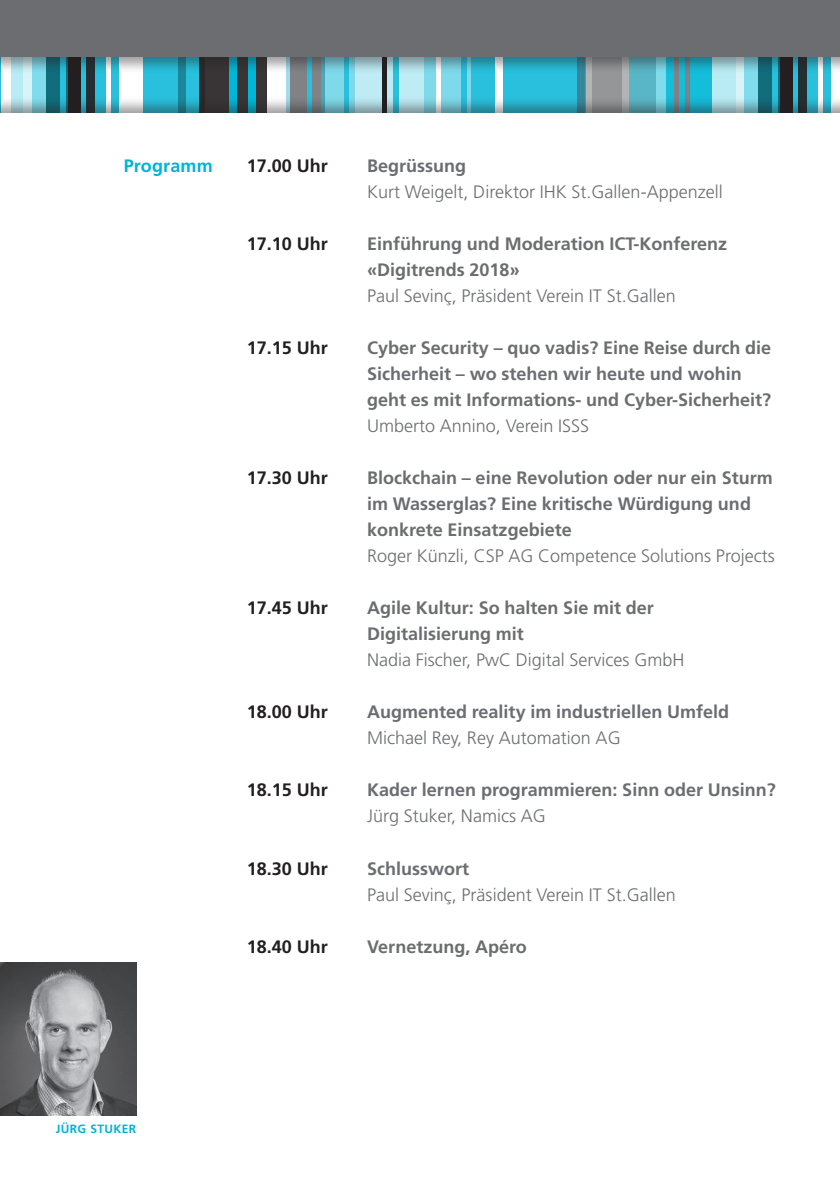
<style>
.page{position:relative;width:840px;height:1191px;background:#fff}
.page>*{position:absolute;margin:0;border:0;box-sizing:border-box;transform-origin:0 0}
.t1{font:700 18px/26px "Frutiger LT Std";color:#6c6d70}
.t2{font:300 18px "Frutiger LT Std";color:#6c6d70}
.t3{font:700 18px "Frutiger LT Std";color:#231f20}
.t4{font:700 18px "Frutiger LT Std";letter-spacing:.01em;color:#00b4d6}
.t5{font:700 12px "Frutiger LT Std";letter-spacing:.03em;color:#00b4d6}
</style>
<div class="page">
<svg style="left:782px;top:0;width:57px;height:176px"></svg>
<svg style="left:280px;top:0;width:13px;height:176px"></svg>
<svg style="left:173px;top:0;width:31px;height:176px"></svg>
<svg style="left:470px;top:0;width:115px;height:176px;background:#29b4cd"></svg>
<svg style="left:234px;top:0;width:52px;height:176px"></svg>
<svg style="left:758px;top:0;width:34px;height:176px"></svg>
<svg style="left:290px;top:0;width:34px;height:176px"></svg>
<svg style="left:321px;top:75px;width:150px;height:21px"></svg>
<svg style="left:178px;top:0;width:8px;height:176px"></svg>
<svg style="left:585px;top:75px;width:43px;height:21px"></svg>
<svg style="left:628px;top:75px;width:151px;height:21px;background:#42b6cb"></svg>
<svg style="left:830px;top:0;width:9px;height:176px"></svg>
<svg style="left:577px;top:0;width:8px;height:176px"></svg>
<svg style="left:495px;top:0;width:7px;height:176px"></svg>
<svg style="left:817px;top:0;width:5px;height:176px"></svg>
<svg style="left:436px;top:0;width:5px;height:176px"></svg>
<svg style="left:674px;top:0;width:4px;height:176px"></svg>
<svg style="left:685px;top:0;width:4px;height:176px"></svg>
<svg style="left:355px;top:0;width:69px;height:176px;background:#add7df"></svg>
<svg style="left:712px;top:75px;width:31px;height:21px"></svg>
<div style="left:798px;top:0;width:8px;height:176px;background:#232f33"></div>
<svg style="left:393px;top:0;width:5px;height:176px"></svg>
<svg style="left:461px;top:0;width:5px;height:176px"></svg>
<svg style="left:771px;top:0;width:5px;height:176px"></svg>
<div style="left:381px;top:0;width:5px;height:176px;background:#231f20"></div>
<svg style="left:306px;top:0;width:5px;height:176px"></svg>
<svg style="left:199px;top:75px;width:67px;height:21px"></svg>
<svg style="left:248px;top:0;width:7px;height:176px"></svg>
<svg style="left:229px;top:0;width:8px;height:176px"></svg>
<svg style="left:592px;top:0;width:29px;height:176px"></svg>
<svg style="left:71px;top:0;width:102px;height:176px;background:#2ab2cb"></svg>
<svg style="left:46px;top:0;width:35px;height:176px"></svg>
<svg style="left:32px;top:75px;width:36px;height:21px"></svg>
<svg style="left:119px;top:0;width:24px;height:176px"></svg>
<svg style="left:106px;top:0;width:4px;height:176px"></svg>
<svg style="left:11px;top:75px;width:21px;height:21px"></svg>
<div style="left:87px;top:0;width:8px;height:176px;background:#232f33"></div>
<svg style="left:60px;top:0;width:5px;height:176px"></svg>
<hr style="left:0;top:0;width:1px;height:176px;background:#28c0dc">
<div style="left:0;top:0;width:839px;height:75px;background:#231f20;opacity:.45"></div>
<div style="left:0;top:0;width:839px;height:57px;background:#6c6d70"></div>
<div style="left:0;top:113px;width:839px;height:1078px;background:#fff"></div>
<img style="left:0;top:962px;width:136px;height:153px">
<p class="t4" style="left:124px;top:155px;width:90px">Programm</p>
<p class="t3" style="left:247px;top:155px;width:82px">17.00 Uhr</p>
<p class="t1" style="left:367px;top:153px;width:100px">Begrüssung</p>
<p class="t2" style="left:367px;top:182px;width:357px">Kurt Weigelt, Direktor IHK St.Gallen-Appenzell</p>
<p class="t3" style="left:247px;top:233px;width:82px">17.10 Uhr</p>
<p class="t1" style="left:367px;top:231px;width:361px">Einführung und Moderation ICT-Konferenz «Digitrends 2018»</p>
<p class="t2" style="left:367px;top:286px;width:310px">Paul Sevinç, Präsident Verein IT St.Gallen</p>
<p class="t3" style="left:247px;top:337px;width:82px">17.15 Uhr</p>
<p class="t1" style="left:367px;top:335px;width:405px">Cyber Security – quo vadis? Eine Reise durch die<br>Sicherheit – wo stehen wir heute und wohin geht es mit Informations- und Cyber-Sicherheit?</p>
<p class="t2" style="left:367px;top:416px;width:223px">Umberto Annino, Verein ISSS</p>
<p class="t3" style="left:247px;top:467px;width:82px">17.30 Uhr</p>
<p class="t1" style="left:367px;top:465px;width:407px">Blockchain – eine Revolution oder nur ein Sturm im Wasserglas? Eine kritische Würdigung und konkrete Einsatzgebiete</p>
<p class="t2" style="left:367px;top:546px;width:409px">Roger Künzli, CSP AG Competence Solutions Projects</p>
<p class="t3" style="left:247px;top:597px;width:82px">17.45 Uhr</p>
<p class="t1" style="left:367px;top:595px;width:288px">Agile Kultur: So halten Sie mit der<br>Digitalisierung mit</p>
<p class="t2" style="left:367px;top:650px;width:319px">Nadia Fischer, PwC Digital Services GmbH</p>
<p class="t3" style="left:247px;top:701px;width:82px">18.00 Uhr</p>
<p class="t1" style="left:367px;top:699px;width:363px">Augmented reality im industriellen Umfeld</p>
<p class="t2" style="left:367px;top:728px;width:255px">Michael Rey, Rey Automation AG</p>
<p class="t3" style="left:247px;top:779px;width:82px">18.15 Uhr</p>
<p class="t1" style="left:367px;top:777px;width:410px">Kader lernen programmieren: Sinn oder Unsinn?</p>
<p class="t2" style="left:367px;top:806px;width:180px">Jürg Stuker, Namics AG</p>
<p class="t3" style="left:247px;top:857px;width:82px">18.30 Uhr</p>
<p class="t1" style="left:367px;top:855px;width:103px">Schlusswort</p>
<p class="t2" style="left:367px;top:884px;width:310px">Paul Sevinç, Präsident Verein IT St.Gallen</p>
<p class="t3" style="left:247px;top:935px;width:82px">18.40 Uhr</p>
<p class="t1" style="left:367px;top:933px;width:161px">Vernetzung, Apéro</p>
<p class="t5" style="left:56px;top:1122px;width:82px">JÜRG STUKER</p>
</div>
